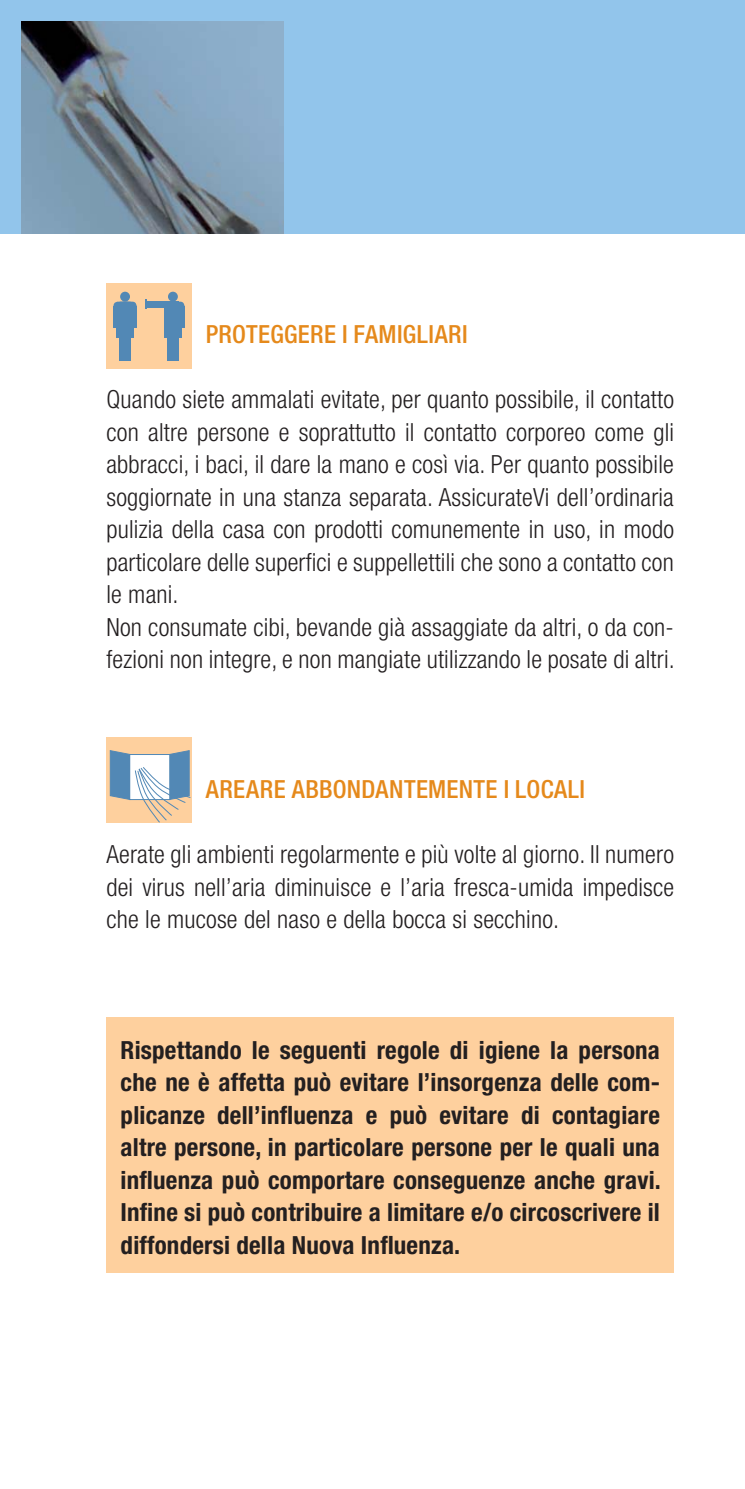
<style>
.page{position:relative;width:745px;height:1489px;background:#fff}
.page>*{position:absolute;margin:0;border:0;box-sizing:border-box;transform-origin:0 0}
.t1{font:300 condensed 25px/32.5px "Helvetica Neue";letter-spacing:.01em;color:#231f20}
.t2{font:700 condensed 25px/32.5px "Helvetica Neue";letter-spacing:.01em;color:#231f20;text-align:justify}
.t3{font:500 condensed 25px "Helvetica Neue";letter-spacing:.015em;color:#e5891b}
</style>
<div class="page">
<div style="left:0;top:0;width:744px;height:234px;background:#92c5eb"></div>
<img style="left:21px;top:21px;width:262px;height:213px">
<div style="left:106px;top:1017px;width:567px;height:255px;background:#fed09e"></div>
<div style="left:106px;top:283px;width:85px;height:86px;background:#fed09e"></div>
<div style="left:120px;top:292px;width:10px;height:9px;background:#5288b5;border-radius:50%"></div>
<div style="left:168px;top:292px;width:10px;height:9px;background:#5288b5;border-radius:50%"></div>
<div style="left:116px;top:306px;width:18px;height:31px;background:#5288b5"></div>
<div style="left:164px;top:306px;width:17px;height:31px;background:#5288b5"></div>
<div style="left:113px;top:306px;width:18px;height:21px;background:#5288b5"></div>
<div style="left:145px;top:301px;width:33px;height:7px;background:#5288b5"></div>
<div style="left:119px;top:306px;width:17px;height:21px;background:#5288b5"></div>
<div style="left:167px;top:306px;width:17px;height:21px;background:#5288b5"></div>
<div style="left:119px;top:329px;width:12px;height:31px;background:#5288b5"></div>
<div style="left:167px;top:329px;width:12px;height:31px;background:#5288b5"></div>
<div style="left:113px;top:301px;width:18px;height:24px;background:#5288b5;border-radius:4px"></div>
<div style="left:119px;top:301px;width:17px;height:24px;background:#5288b5;border-radius:4px"></div>
<div style="left:167px;top:301px;width:17px;height:24px;background:#5288b5;border-radius:4px"></div>
<div style="left:106px;top:737px;width:85px;height:85px;background:#fed09e"></div>
<svg style="left:109px;top:750px;width:82px;height:72px"></svg>
<p class="t3" style="left:206px;top:325px;width:263px">PROTEGGERE I FAMIGLIARI</p>
<p class="t1" style="left:106px;top:385px;width:569px">Quando siete ammalati evitate, per quanto possibile, il contatto con altre persone e soprattutto il contatto corporeo come gli abbracci, i baci, il dare la mano e così via. Per quanto possibile soggiornate in una stanza separata. AssicurateVi dell’ordinaria pulizia della casa con prodotti comunemente in uso, in modo particolare delle superfici e suppellettili che sono a contatto con le mani.<br>Non consumate cibi, bevande già assaggiate da altri, o da con&shy;fezioni non integre, e non mangiate utilizzando le posate di altri.</p>
<p class="t3" style="left:206px;top:780px;width:380px">AREARE ABBONDANTEMENTE I LOCALI</p>
<p class="t1" style="left:106px;top:840px;width:569px;text-align:justify">Aerate gli ambienti regolarmente e più volte al giorno. Il numero dei virus nell’aria diminuisce e l’aria fresca-umida impedisce che le mucose del naso e della bocca si secchino.</p>
<p class="t2" style="left:120px;top:1035px;width:541px">Rispettando le seguenti regole di igiene la persona che ne è affetta può evitare l’insorgenza delle com&shy;plicanze dell’influenza e può evitare di contagiare altre persone, in particolare persone per le quali una influenza può comportare conseguenze anche gravi.<br>Infine si può contribuire a limitare e/o circoscrivere il diffondersi della Nuova Influenza.</p>
</div>
